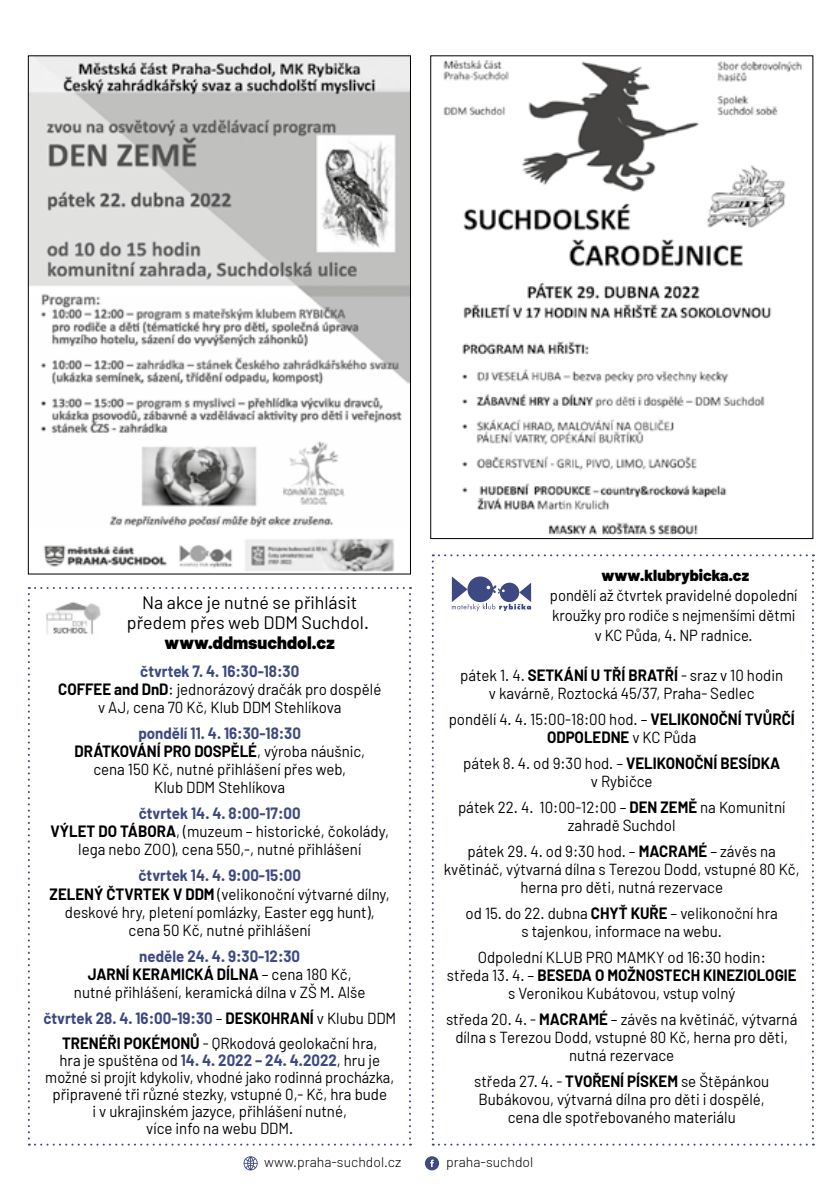
<style>
.page{position:relative;width:840px;height:1191px;background:#fff}
.page>*{position:absolute;margin:0;border:0;box-sizing:border-box;transform-origin:0 0}
.t1{font:18px/20px "Barlow";color:#000;text-align:center}
.t2{font:900 18px "Barlow";color:#000}
.t3{font:16px/18px "Barlow";color:#000;text-align:center;scale:.94 1}
.t4{font:16px/20px "Barlow";color:#000;text-align:center;scale:.92 1}
.t5{font:900 16px "Barlow";color:#000}
.t6{font:300 14px "Barlow";color:#000}
.s1{font-weight:700;color:#3e4981}
.s2{font-weight:700}
</style>
<div class="page">
<svg style="left:243px;top:1156px;width:14px;height:14px"></svg>
<svg style="left:424px;top:1156px;width:15px;height:14px"></svg>
<svg style="left:430px;top:1159px;width:3px;height:8px"></svg>
<img style="left:30px;top:58px;width:378px;height:514px">
<img style="left:443px;top:60px;width:359px;height:476px">
<svg style="left:28px;top:587px;width:383px;height:558px"></svg>
<img style="left:44px;top:600px;width:59px;height:39px">
<svg style="left:431px;top:554px;width:382px;height:591px"></svg>
<p class="t1" style="left:127px;top:592px;width:243px">Na akce je nutné se přihlásit předem přes web DDM Suchdol.</p>
<p class="t2" style="left:164px;top:631px;width:171px">www.ddmsuchdol.cz</p>
<p class="t3" style="left:58px;top:662px;width:345px"><span class="s1">čtvrtek 7. 4. 16:30-18:30<br></span><span class="s2">COFFEE and DnD</span>: jednorázový dračák pro dospělé v AJ, cena 70 Kč, Klub DDM Stehlíkova</p>
<p class="t3" style="left:74px;top:724px;width:310px"><span class="s1">pondělí 11. 4. 16:30-18:30<br></span><span class="s2">DRÁTKOVÁNÍ PRO DOSPĚLÉ</span>, výroba náušnic, cena 150 Kč, nutné přihlášení přes web,<br>Klub DDM Stehlíkova</p>
<p class="t3" style="left:51px;top:804px;width:361px"><span class="s1">čtvrtek 14. 4. 8:00-17:00<br></span><span class="s2">VÝLET DO TÁBORA</span>, (muzeum – historické, čokolády, lega nebo ZOO), cena 550,-, nutné přihlášení</p>
<p class="t3" style="left:50px;top:866px;width:363px"><span class="s1">čtvrtek 14. 4. 9:00-15:00<br></span><span class="s2">ZELENÝ ČTVRTEK V DDM</span> (velikonoční výtvarné dílny, deskové hry, pletení pomlázky, Easter egg hunt), cena 50 Kč, nutné přihlášení</p>
<p class="t3" style="left:74px;top:946px;width:311px"><span class="s1">neděle 24. 4. 9:30-12:30<br></span><span class="s2">JARNÍ KERAMICKÁ DÍLNA</span> – cena 180 Kč, nutné přihlášení, keramická dílna v ZŠ M. Alše</p>
<p class="t3" style="left:43px;top:1004px;width:376px;line-height:25px"><span class="s1">čtvrtek 28. 4. 16:00-19:30</span> – <span class="s2">DESKOHRANÍ</span> v Klubu DDM<br><span class="s2">TRENÉŘI POKÉMONŮ</span> - QRkodová geolokační hra,</p>
<p class="t3" style="left:45px;top:1050px;width:372px;line-height:17px">hra je spuštěna od <span class="s1">14. 4. 2022 – 24. 4.2022</span>, hru je možné si projít kdykoliv, vhodné jako rodinná procházka, připravené tři různé stezky, vstupné 0,- Kč, hra bude<br>i v ukrajinském jazyce, přihlášení nutné,<br>více info na webu DDM.</p>
<p class="t5" style="left:601px;top:565px;width:149px">www.klubrybicka.cz</p>
<p class="t4" style="left:549px;top:584px;width:270px">pondělí až čtvrtek pravidelné dopolední kroužky pro rodiče s nejmenšími dětmi v KC Půda, 4. NP radnice.</p>
<p class="t3" style="left:460px;top:665px;width:345px">pátek 1. 4. <span class="s2">SETKÁNÍ U TŘÍ BRATŘÍ</span> - sraz v 10 hodin v kavárně, Roztocká 45/37, Praha- Sedlec</p>
<p class="t3" style="left:448px;top:709px;width:369px">pondělí 4. 4. 15:00-18:00 hod. – <span class="s2">VELIKONOČNÍ TVŮRČÍ<br>ODPOLEDNE</span> v KC Půda</p>
<p class="t3" style="left:463px;top:753px;width:339px">pátek 8. 4. od 9:30 hod. – <span class="s2">VELIKONOČNÍ BESÍDKA </span>v Rybičce</p>
<p class="t3" style="left:458px;top:797px;width:349px">pátek 22. 4. 10:00-12:00 – <span class="s2">DEN ZEMĚ</span> na Komunitní zahradě Suchdol</p>
<p class="t3" style="left:443px;top:841px;width:380px">pátek 29. 4. od 9:30 hod. – <span class="s2">MACRAMÉ</span> – závěs na květináč, výtvarná dílna s Terezou Dodd, vstupné 80 Kč, herna pro děti, nutná rezervace</p>
<p class="t3" style="left:465px;top:903px;width:333px">od 15. do 22. dubna <span class="s2">CHYŤ KUŘE</span> – velikonoční hra s tajenkou, informace na webu.</p>
<p class="t3" style="left:446px;top:947px;width:373px">Odpolední KLUB PRO MAMKY od 16:30 hodin:<br>středa 13. 4. – <span class="s2">BESEDA O MOŽNOSTECH KINEZIOLOGIE </span>s Veronikou Kubátovou, vstup volný</p>
<p class="t3" style="left:446px;top:1009px;width:375px">středa 20. 4. - <span class="s2">MACRAMÉ</span> – závěs na květináč, výtvarná dílna s Terezou Dodd, vstupné 80 Kč, herna pro děti, nutná rezervace</p>
<p class="t3" style="left:474px;top:1071px;width:315px">středa 27. 4. - <span class="s2">TVOŘENÍ PÍSKEM</span> se Štěpánkou<br>Bubákovou, výtvarná dílna pro děti i dospělé, cena dle spotřebovaného materiálu</p>
<p class="t6" style="left:264px;top:1153px;width:138px">www.praha-suchdol.cz</p>
<p class="t6" style="left:446px;top:1153px;width:88px">praha-suchdol</p>
</div>
